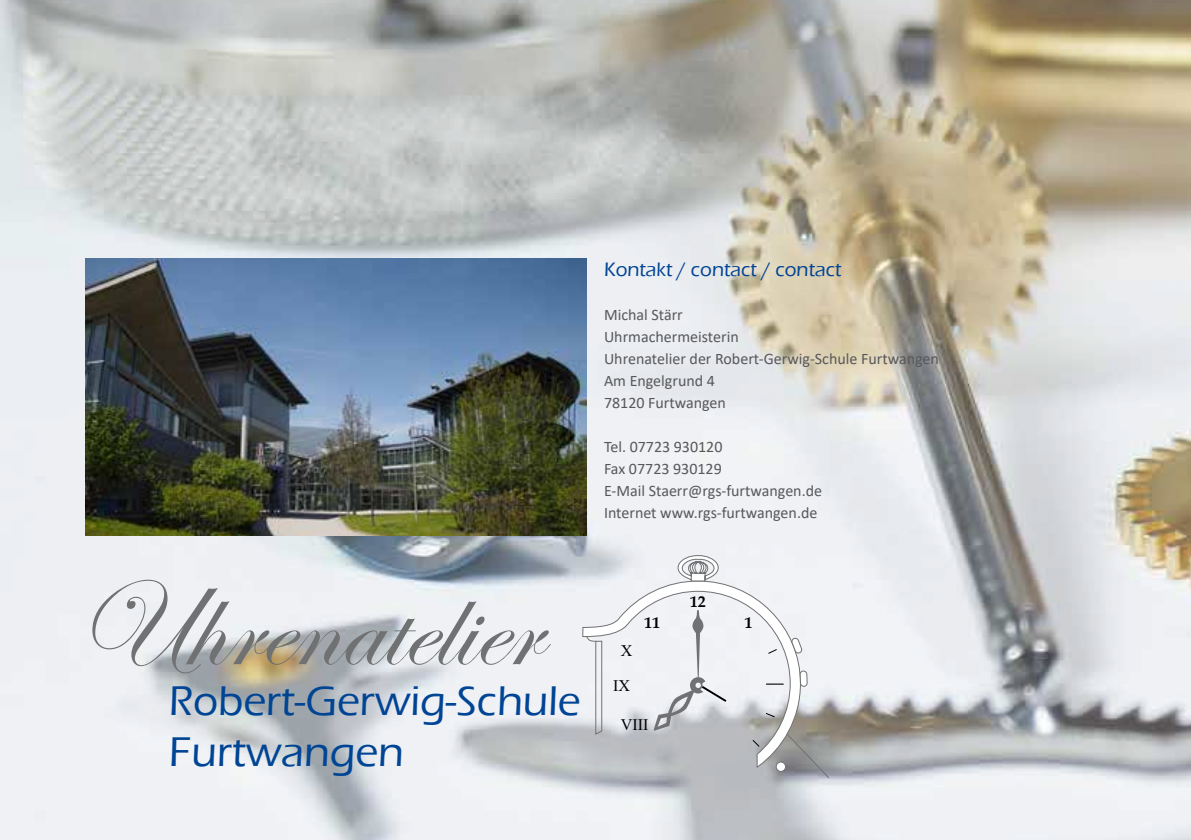
<style>
.page{position:relative;width:1191px;height:840px;background:#fff}
.page>*{position:absolute;margin:0;border:0;box-sizing:border-box;transform-origin:0 0}
.t1{font:124.4px "Edwardian Script ITC";color:#707172}
.t2{font:500 42.6px/51.2px "Eras ITC";color:#004494}
.t3{font:500 20px "Eras ITC";color:#004494}
.t4{font:16px/22px "Calibri";color:#58585a}
.t5{font:16px "Times New Roman";color:#000}
.t6{font:700 16px "Palatino Linotype";color:#000}
</style>
<div class="page">
<img style="left:0;top:0;width:1191px;height:839px">
<svg style="left:582px;top:580px;width:219px;height:188px"></svg>
<svg style="left:586px;top:635px;width:16px;height:99px"></svg>
<svg style="left:786px;top:732px;width:44px;height:46px;background:#909192"></svg>
<div style="left:776px;top:761px;width:9px;height:10px;background:#fff;border-radius:50%"></div>
<div style="left:775px;top:761px;width:11px;height:10px;border:1px solid #707172;border-radius:50%"></div>
<svg style="left:666px;top:554px;width:64px;height:27px"></svg>
<svg style="left:790px;top:636px;width:12px;height:18px"></svg>
<div style="left:800px;top:670px;width:7px;height:16px;background:#fff;border-radius:3px"></div>
<div style="left:799px;top:670px;width:8px;height:16px;border:1px solid #707172;border-radius:3px"></div>
<svg style="left:653px;top:609px;width:74px;height:121px"></svg>
<svg style="left:766px;top:683px;width:17px;height:1px"></svg>
<svg style="left:765px;top:711px;width:10px;height:6px"></svg>
<svg style="left:751px;top:738px;width:9px;height:9px"></svg>
<svg style="left:767px;top:648px;width:11px;height:6px"></svg>
<img style="left:85px;top:258px;width:502px;height:277px">
<h1 class="t1" style="left:74px;top:557px;width:467px">Uhrenatelier</h1>
<h2 class="t2" style="left:169px;top:675px;width:413px">Robert-Gerwig-Schule<br>Furtwangen</h2>
<p class="t3" style="left:604px;top:258px;width:239px">Kontakt / contact / contact</p>
<p class="t4" style="left:604px;top:303px;width:336px">Michal Stärr<br>Uhrmachermeisterin<br>Uhrenatelier der Robert-Gerwig-Schule Furtwangen<br>Am Engelgrund 4<br>78120 Furtwangen</p>
<p class="t4" style="left:604px;top:435px;width:220px">Tel. 07723 930120<br>Fax 07723 930129<br>E-Mail Staerr@rgs-furtwangen.de<br>Internet www.rgs-furtwangen.de</p>
<p class="t5" style="left:621px;top:639px;width:13px">X</p>
<p class="t5" style="left:613px;top:674px;width:18px">IX</p>
<p class="t6" style="left:644px;top:610px;width:18px">11</p>
<p class="t5" style="left:621px;top:712px;width:29px">VIII</p>
<p class="t6" style="left:690px;top:589px;width:18px">12</p>
<p class="t6" style="left:744px;top:610px;width:10px">1</p>
</div>
